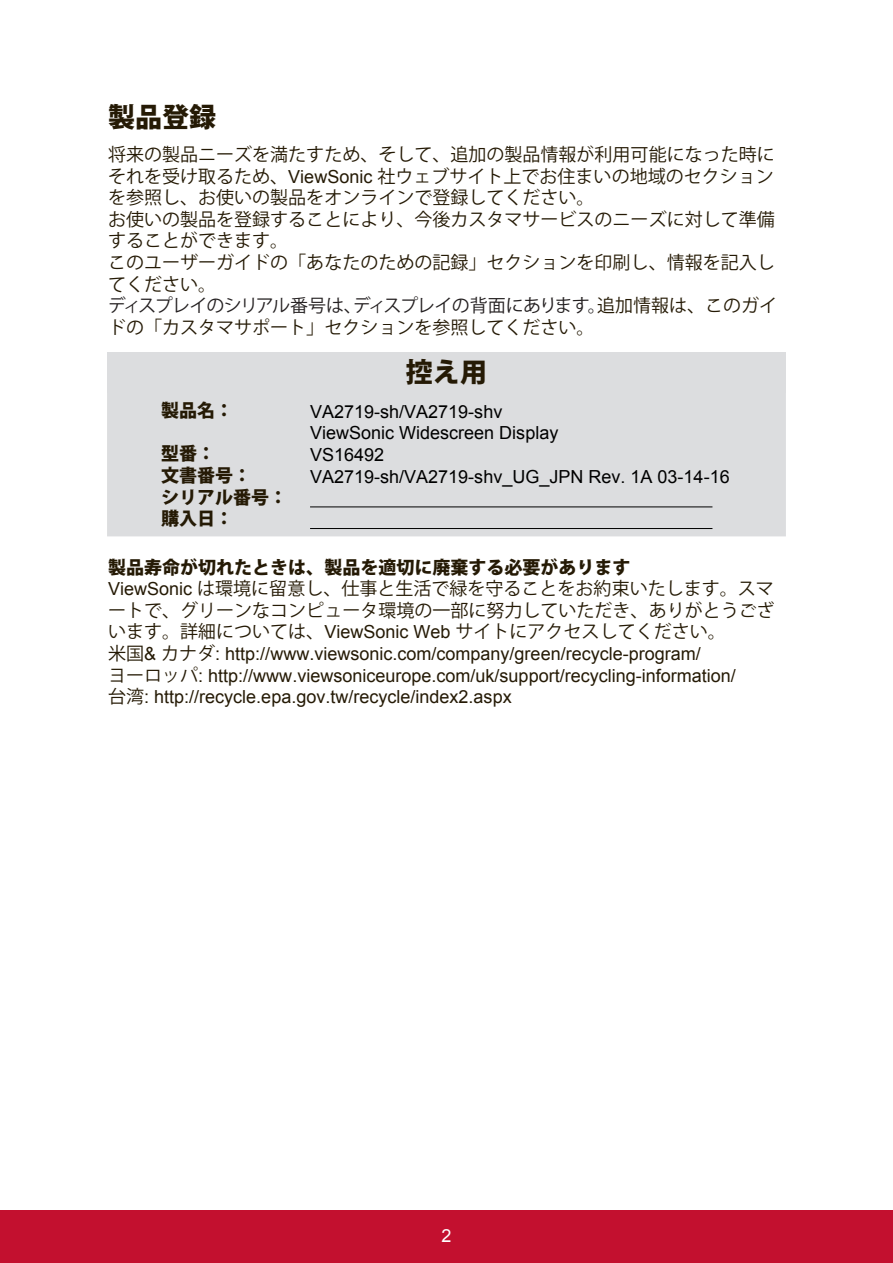
<style>
.page{position:relative;width:893px;height:1263px;background:#fff}
.page>*{position:absolute;margin:0;border:0;box-sizing:border-box;transform-origin:0 0}
.t1{font:800 27px "Koz Go Pro";color:#251a05}
.t2{font:18px/21.6px "Koz Go Pro";color:#251a05}
.t3{font:18px/21.6px "Arial";color:#251a05}
.t4{font:18px/21.6px "Arial";color:#000}
.t5{font:800 18px/21.6px "Koz Go Pro";color:#251a05}
.t6{font:18px "Arial";color:#fff}
.s1{font-family:"Arial"}
.s2{color:#231f20}
.s3{font-weight:800}
.s4{font-family:"Koz Go Pro"}
</style>
<div class="page">
<div style="left:0;top:1210px;width:892px;height:53px;background:#c3102f"></div>
<div style="left:107px;top:352px;width:678px;height:41px;background:#dcdddf"></div>
<div style="left:107px;top:393px;width:678px;height:143px;background:#dcdddf"></div>
<hr style="left:310px;top:506px;width:402px;height:1px;background:#000">
<hr style="left:310px;top:528px;width:402px;height:1px;background:#000">
<h1 class="t1" style="left:108px;top:100px;width:109px">製品登録</h1>
<p class="t2" style="left:108px;top:144px;width:670px">将来の製品ニーズを満たすため、そして、追加の製品情報が利用可能になった時にそれを受け取るため、<span class="s1">ViewSonic</span> 社ウェブサイト上でお住まいの地域のセクションを参照し、お使いの製品をオンラインで登録してください。<br>お使いの製品を登録することにより、今後カスタマサービスのニーズに対して準備することができます。<br>このユーザーガイドの「あなたのための記録」セクションを印刷し、情報を記入してください。<br><span class="s2">ディスプレイのシリアル番号は、ディスプレイの背面にあります。</span>追加情報は、このガイドの「カスタマサポート」セクションを参照してください。</p>
<h1 class="t1" style="left:406px;top:355px;width:82px">控え用</h1>
<p class="t5" style="left:161px;top:401px;width:73px">製品名：</p>
<p class="t5" style="left:161px;top:444px;width:127px">型番：<br>文書番号：<br>シリアル番号：購入日：</p>
<p class="t4" style="left:310px;top:401px;width:421px">VA2719-sh/VA2719-shv<br>ViewSonic Widescreen Display<br>VS16492<br>VA2719-sh/VA2719-shv_UG_JPN Rev. 1A 03-14-16</p>
<p class="t2" style="left:108px;top:556px;width:667px"><span class="s3">製品寿命が切れたときは、製品を適切に廃棄する必要があります<br></span><span class="s1">ViewSonic</span> は環境に留意し、仕事と生活で緑を守ることをお約束いたします。スマートで、グリーンなコンピュータ環境の一部に努力していただき、ありがとうございます。詳細については、<span class="s1">ViewSonic Web</span> サイトにアクセスしてください。</p>
<p class="t3" style="left:108px;top:643px;width:629px"><span class="s4">米国</span>&amp; <span class="s4">カナダ</span>: http://www.viewsonic.com/company/green/recycle-program/<br><span class="s4">ヨーロッパ</span>: http://www.viewsoniceurope.com/uk/support/recycling-information/<span class="s4">台湾</span>: http://recycle.epa.gov.tw/recycle/index2.aspx</p>
<p class="t6" style="left:441px;top:1223px;width:12px">2</p>
</div>
